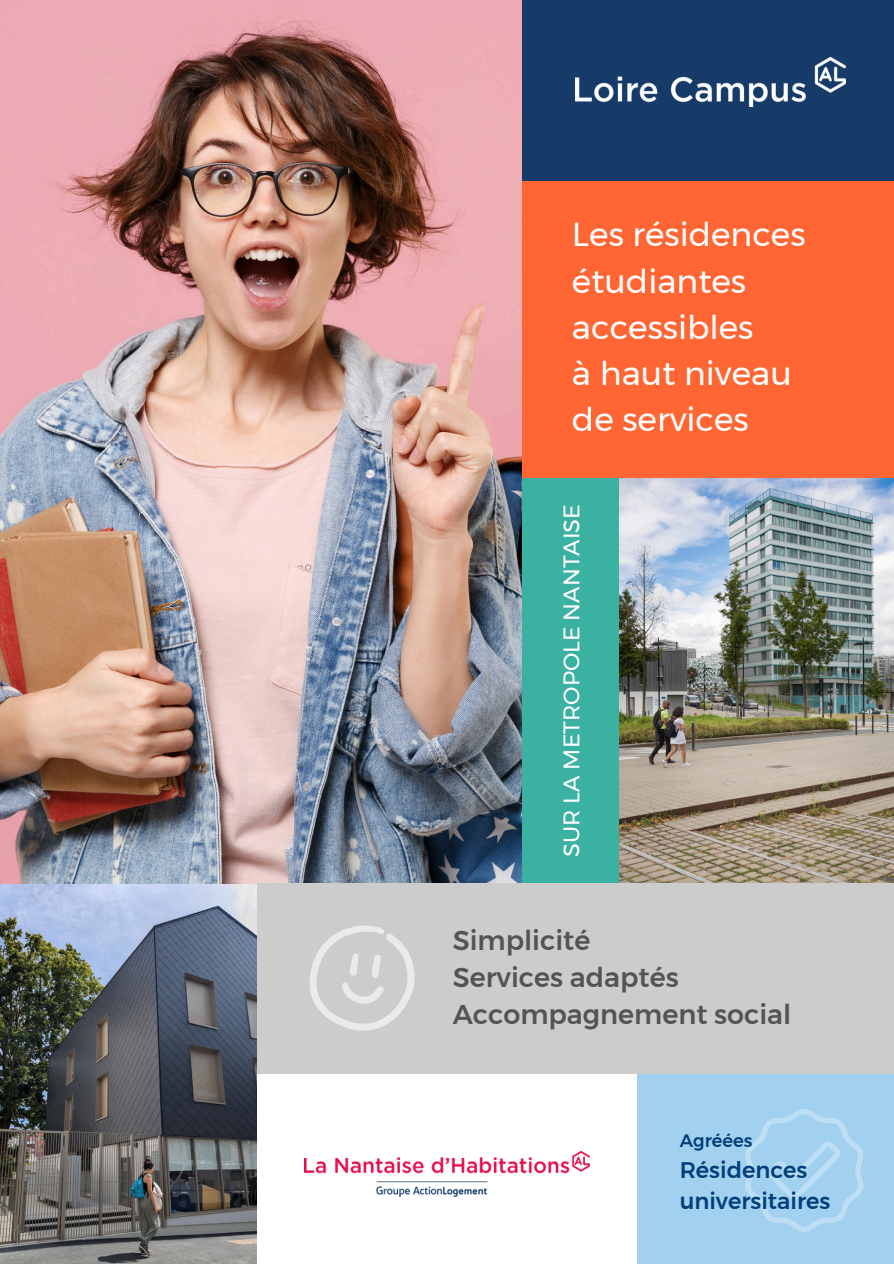
<style>
.page{position:relative;width:894px;height:1264px;background:#fff}
.page>*{position:absolute;margin:0;border:0;box-sizing:border-box;transform-origin:0 0}
.t1{font:33px/46.2px "Montserrat";color:#fff}
.t2{font:500 27px/37.2px "Montserrat";color:#545454}
.t3{font:500 22.5px "Montserrat";color:#003f7a}
.t4{font:22.5px "Montserrat";color:#fff}
.t5{font:500 18px "Montserrat";color:#003f7a}
</style>
<div class="page">
<div style="left:497px;top:476px;width:138px;height:433px;background:#3bb1a2"></div>
<img style="left:619px;top:477px;width:274px;height:406px">
<div style="left:636px;top:1058px;width:257px;height:205px;background:#a2d1f0"></div>
<img style="left:0;top:883px;width:257px;height:380px">
<div style="left:521px;top:181px;width:372px;height:296px;background:#f63"></div>
<div style="left:521px;top:0;width:372px;height:181px;background:#173b68"></div>
<img style="left:0;top:0;width:521px;height:883px">
<div style="left:257px;top:883px;width:636px;height:190px;background:#ccc"></div>
<svg style="left:309px;top:925px;width:106px;height:106px"></svg>
<img style="left:575px;top:57px;width:270px;height:50px">
<svg style="left:745px;top:1109px;width:118px;height:122px"></svg>
<img style="left:304px;top:1151px;width:285px;height:45px">
<p class="t1" style="left:571px;top:211px;width:235px">Les résidences étudiantes accessibles<br>à haut niveau de services</p>
<h1 class="t4" style="left:557px;top:856px;width:354px;rotate:-90deg">SUR LA METROPOLE NANTAISE</h1>
<p class="t2" style="left:452px;top:921px;width:340px">Simplicité<br>Services adaptés<br>Accompagnement social</p>
<h3 class="t5" style="left:679px;top:1129px;width:74px">Agréées</h3>
<p class="t3" style="left:679px;top:1155px;width:129px">Résidences</p>
<p class="t3" style="left:679px;top:1187px;width:152px">universitaires</p>
</div>
